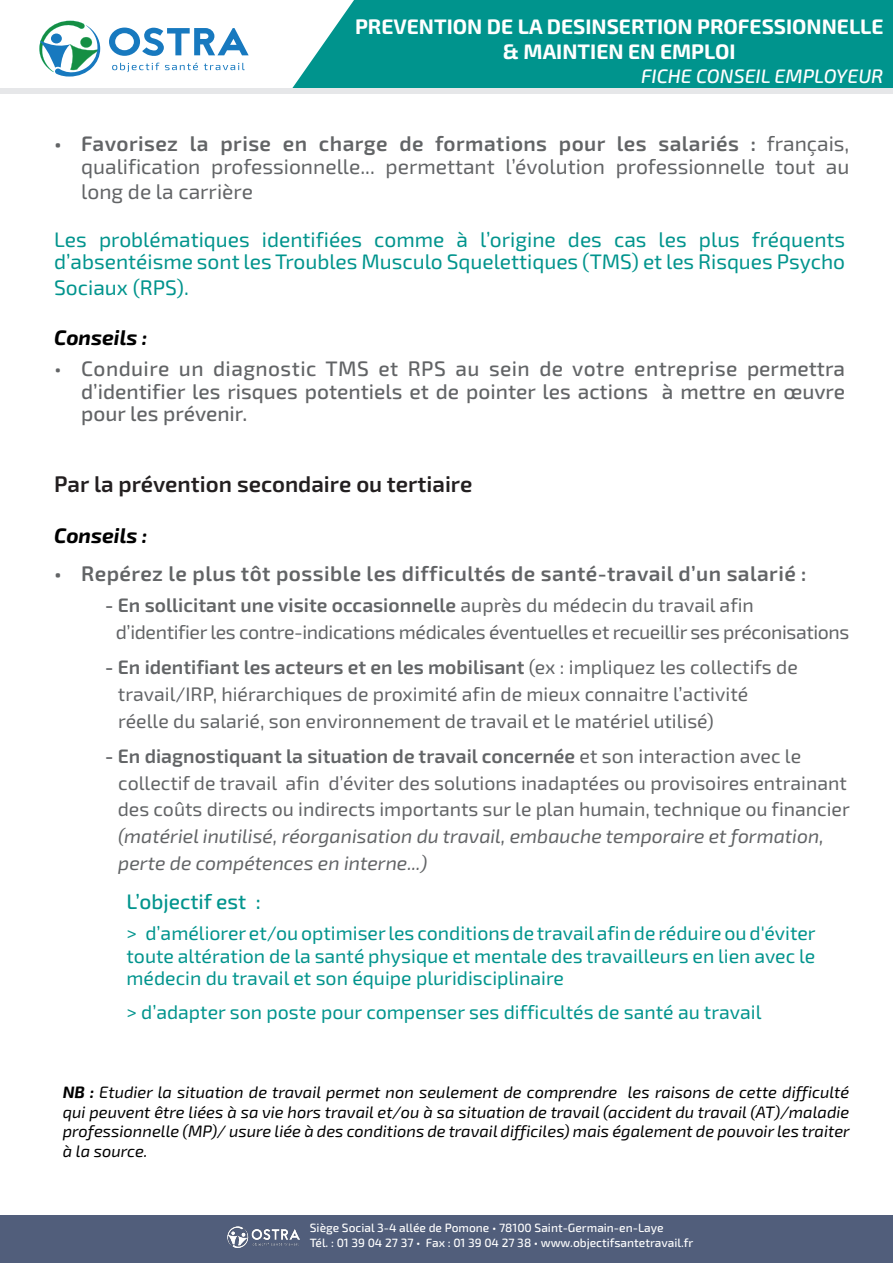
<style>
.page{position:relative;width:893px;height:1263px;background:#fff}
.page>*{position:absolute;margin:0;border:0;box-sizing:border-box;transform-origin:0 0}
.t1{font:600 22.5px "Exo 2";color:#231f20}
.t2{font:21px/22.5px "Exo 2";color:#626466;text-align:right}
.t3{font:21px/22.5px "Exo 2";color:#00948d}
.t4{font:500 21px/22.5px "Exo 2";color:#626466;text-align:justify}
.t5{font:600 21px "Exo 2";letter-spacing:.02em;color:#626466}
.t6{font:700 21px/25.2px "Exo 2";color:#fff;text-align:center}
.t7{font:italic 700 21px "Exo 2";color:#000}
.t8{font:500 21px "Exo 2";color:#00948d}
.t9{font:19.5px "Exo 2";color:#626466}
.t10{font:19.5px/22.5px "Exo 2";color:#00948d;text-align:justify}
.t11{font:600 19.5px "Exo 2";color:#626466}
.t12{font:italic 19.5px "Exo 2";color:#626466}
.t13{font:19.5px "Exo 2";letter-spacing:-.02em;color:#626466}
.t14{font:italic 500 19.5px "Exo 2";color:#fff}
.t15{font:italic 16.5px/19.6px "Exo 2";color:#000;text-align:justify}
.t16{font:500 12px/14.4px "Exo 2";color:#fff}
.s1{font-weight:600}
.s2{font-weight:400}
.s3{font-weight:700}
</style>
<div class="page">
<div style="left:0;top:1215px;width:893px;height:48px;background:#515e7b"></div>
<div style="left:0;top:0;width:893px;height:88px;background:#00948d"></div>
<svg style="left:0;top:0;width:466px;height:94px;fill:#fff"></svg>
<svg style="left:39px;top:21px;width:61px;height:56px;background:#a3cfcc"></svg>
<div style="left:51px;top:34px;width:11px;height:9px;background:#1779bf;border-radius:50%"></div>
<svg style="left:112px;top:63px;width:47px;height:9px"></svg>
<svg style="left:165px;top:62px;width:33px;height:8px"></svg>
<svg style="left:204px;top:63px;width:41px;height:7px"></svg>
<svg style="left:109px;top:28px;width:140px;height:28px;background:#96c2e2"></svg>
<img style="left:228px;top:1226px;width:72px;height:21px">
<div style="left:0;top:88px;width:893px;height:5px;background:#e6e7e9"></div>
<p class="t6" style="left:355px;top:15px;width:530px">PREVENTION DE LA DESINSERTION PROFESSIONNELLE &amp; MAINTIEN EN EMPLOI</p>
<p class="t14" style="left:641px;top:65px;width:244px">FICHE CONSEIL EMPLOYEUR</p>
<p class="t2" style="left:54px;top:133px;width:797px"><span class="s1">• Favorisez la prise en charge de formations pour les salariés :</span> français, qualification professionnelle... permettant l’évolution professionnelle tout au</p>
<p class="t2" style="left:81px;top:181px;width:173px">long de la carrière</p>
<p class="t3" style="left:54px;top:229px;width:792px">Les problématiques identifiées comme à l’origine des cas les plus fréquents d’absentéisme sont les Troubles Musculo Squelettiques (TMS) et les Risques Psycho</p>
<p class="t3" style="left:54px;top:276px;width:136px">Sociaux (RPS).</p>
<p class="t7" style="left:54px;top:325px;width:95px">Conseils :</p>
<p class="t4" style="left:81px;top:358px;width:765px;text-indent:-27px">• Conduire un diagnostic TMS et RPS au sein de votre entreprise permettra d’identifier les risques potentiels et de pointer les actions à mettre en œuvre pour les prévenir.</p>
<p class="t1" style="left:54px;top:471px;width:420px">Par la prévention secondaire ou tertiaire</p>
<p class="t7" style="left:54px;top:523px;width:95px">Conseils :</p>
<p class="t5" style="left:54px;top:561px;width:754px">• Repérez le plus tôt possible les difficultés de santé-travail d’un salarié :</p>
<p class="t11" style="left:105px;top:594px;width:650px">- En sollicitant une visite occasionnelle <span class="s2">auprès du médecin du travail afin</span></p>
<p class="t13" style="left:116px;top:620px;width:735px">d’identifier les contre-indications médicales éventuelles et recueillir ses préconisations</p>
<p class="t11" style="left:105px;top:656px;width:694px">- En identifiant les acteurs et en les mobilisant <span class="s2">(ex : impliquez les collectifs de</span></p>
<p class="t9" style="left:118px;top:682px;width:632px">travail/IRP, hiérarchiques de proximité afin de mieux connaitre l’activité</p>
<p class="t9" style="left:118px;top:709px;width:597px">réelle du salarié, son environnement de travail et le matériel utilisé)</p>
<p class="t11" style="left:105px;top:744px;width:697px">- En diagnostiquant la situation de travail concernée <span class="s2">et son interaction avec le</span></p>
<p class="t9" style="left:118px;top:771px;width:730px">collectif de travail afin d’éviter des solutions inadaptées ou provisoires entrainant</p>
<p class="t9" style="left:118px;top:798px;width:733px">des coûts directs ou indirects importants sur le plan humain, technique ou financier</p>
<p class="t12" style="left:118px;top:825px;width:707px">(matériel inutilisé, réorganisation du travail, embauche temporaire et formation,</p>
<p class="t12" style="left:118px;top:851px;width:311px">perte de compétences en interne...)</p>
<p class="t8" style="left:126px;top:890px;width:136px">L’objectif est :</p>
<p class="t10" style="left:126px;top:923px;width:691px">&gt; d’améliorer et/ou optimiser les conditions de travail afin de réduire ou d'éviter toute altération de la santé physique et mentale des travailleurs en lien avec le médecin du travail et son équipe pluridisciplinaire</p>
<p class="t10" style="left:126px;top:1001px;width:636px">&gt; d’adapter son poste pour compenser ses difficultés de santé au travail</p>
<p class="t15" style="left:63px;top:1083px;width:788px"><span class="s3">NB :</span> Etudier la situation de travail permet non seulement de comprendre les raisons de cette difficulté qui peuvent être liées à sa vie hors travail et/ou à sa situation de travail (accident du travail (AT)/maladie professionnelle (MP)/ usure liée à des conditions de travail difficiles) mais également de pouvoir les traiter à la source.</p>
<p class="t16" style="left:310px;top:1221px;width:385px">Siège Social 3-4 allée de Pomone • 78100 Saint-Germain-en-Laye<br>Tél. : 01 39 04 27 37 • Fax : 01 39 04 27 38 • www.objectifsantetravail.fr</p>
</div>
